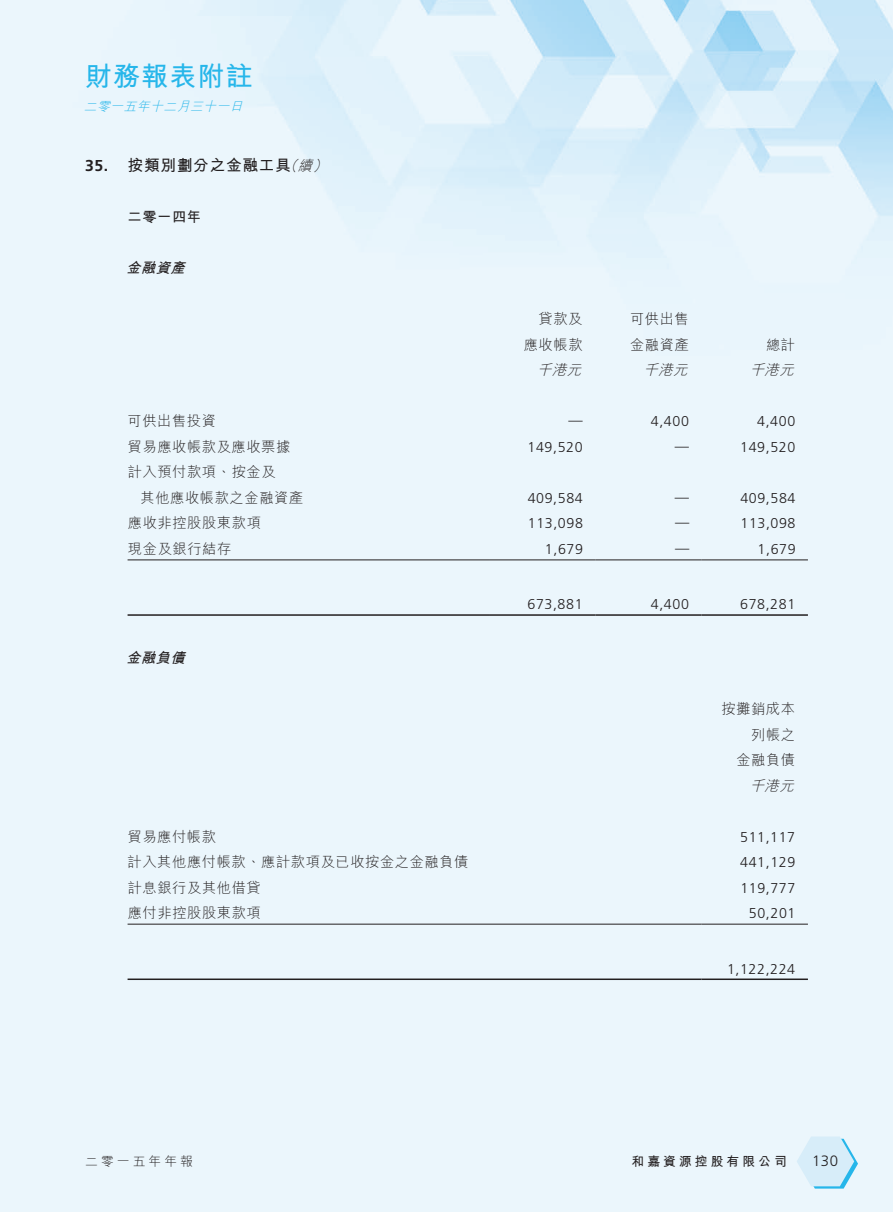
<style>
.page{position:relative;width:893px;height:1212px;background:#fff}
.page>*{position:absolute;margin:0;border:0;box-sizing:border-box;transform-origin:0 0}
.t1{font:700 27px "M Hei HK";letter-spacing:.04em;color:#26b6ea}
.t2{font:700 15.75px "M Hei HK";letter-spacing:.04em;color:#231f20}
.t3{font:700 15.75px "Frutiger";color:#231f20}
.t4{font:300 15px "Frutiger";color:#231f20}
.t5{font:300 14.25px/25.5px "M Hei HK";letter-spacing:.04em;color:#231f20;text-align:right}
.t6{font:300 14.25px "Frutiger";letter-spacing:.04em;color:#231f20}
.t7{font:italic 300 14.25px "M Hei HK";color:#231f20}
.t8{font:italic 700 14.25px "M Hei HK";color:#231f20}
.t9{font:700 14.25px "M Hei HK";letter-spacing:.04em;color:#231f20}
.t10{font:italic 300 12.75px "M Hei HK";color:#26b6ea}
.t11{font:700 12.75px "M Hei HK";letter-spacing:.24em;color:#231f20}
.t12{font:300 12.75px "M Hei HK";letter-spacing:.24em;color:#231f20}
.s1{font-weight:300;font-style:italic;font-size:14.25px}
</style>
<div class="page">
<svg style="left:797px;top:1136px;width:61px;height:52px;background:#cfebf8"></svg>
<hr style="left:128px;top:559px;width:361px;height:1px;background:#231f20">
<hr style="left:489px;top:559px;width:106px;height:1px;background:#231f20">
<hr style="left:595px;top:559px;width:107px;height:1px;background:#231f20">
<hr style="left:702px;top:559px;width:106px;height:1px;background:#231f20">
<hr style="left:128px;top:614px;width:361px;height:2px;background:#231f20">
<hr style="left:489px;top:614px;width:106px;height:2px;background:#231f20">
<hr style="left:595px;top:614px;width:107px;height:2px;background:#231f20">
<hr style="left:702px;top:614px;width:106px;height:2px;background:#231f20">
<hr style="left:128px;top:924px;width:574px;height:1px;background:#231f20">
<hr style="left:702px;top:924px;width:106px;height:1px;background:#231f20">
<hr style="left:128px;top:978px;width:574px;height:2px;background:#231f20">
<hr style="left:702px;top:978px;width:106px;height:2px;background:#231f20">
<h1 class="t1" style="left:85px;top:56px;width:169px">財務報表附註</h1>
<p class="t10" style="left:84px;top:98px;width:165px">二零一五年十二月三十一日</p>
<p class="t3" style="left:85px;top:157px;width:25px">35.</p>
<p class="t2" style="left:128px;top:154px;width:191px">按類別劃分之金融工具<span class="s1">續</span></p>
<p class="t7" style="left:283px;top:156px;width:21px">（</p>
<p class="t7" style="left:313px;top:156px;width:21px">(</p>
<p class="t9" style="left:128px;top:207px;width:75px">二零一四年</p>
<p class="t8" style="left:126px;top:258px;width:65px">金融資產</p>
<p class="t5" style="left:128px;top:408px;width:90px">可供出售投資</p>
<p class="t5" style="left:128px;top:433px;width:164px;text-align:left">貿易應收帳款及應收票據計入預付款項、按金及</p>
<p class="t5" style="left:141px;top:484px;width:164px">其他應收帳款之金融資產</p>
<p class="t5" style="left:128px;top:510px;width:135px">應收非控股股東款項</p>
<p class="t5" style="left:128px;top:535px;width:105px">現金及銀行結存</p>
<p class="t8" style="left:126px;top:647px;width:65px">金融負債</p>
<p class="t5" style="left:128px;top:823px;width:90px">貿易應付帳款</p>
<p class="t5" style="left:128px;top:849px;width:342px">計入其他應付帳款、應計款項及已收按金之金融負債</p>
<p class="t5" style="left:128px;top:874px;width:135px">計息銀行及其他借貸</p>
<p class="t5" style="left:128px;top:900px;width:135px">應付非控股股東款項</p>
<p class="t5" style="left:524px;top:306px;width:60px">貸款及應收帳款</p>
<p class="t5" style="left:630px;top:306px;width:60px">可供出售</p>
<p class="t5" style="left:630px;top:331px;width:60px">金融資產</p>
<p class="t5" style="left:766px;top:331px;width:31px">總計</p>
<p class="t7" style="left:537px;top:360px;width:51px">千港元</p>
<p class="t7" style="left:643px;top:360px;width:51px">千港元</p>
<p class="t7" style="left:750px;top:360px;width:51px">千港元</p>
<p class="t6" style="left:568px;top:412px;width:16px">—</p>
<p class="t6" style="left:651px;top:413px;width:40px">4,400</p>
<p class="t6" style="left:757px;top:413px;width:40px">4,400</p>
<p class="t6" style="left:528px;top:439px;width:57px">149,520</p>
<p class="t6" style="left:675px;top:437px;width:16px">—</p>
<p class="t6" style="left:740px;top:439px;width:57px">149,520</p>
<p class="t6" style="left:528px;top:490px;width:57px">409,584</p>
<p class="t6" style="left:675px;top:488px;width:16px">—</p>
<p class="t6" style="left:740px;top:490px;width:57px">409,584</p>
<p class="t6" style="left:528px;top:515px;width:57px">113,098</p>
<p class="t6" style="left:675px;top:514px;width:16px">—</p>
<p class="t6" style="left:740px;top:515px;width:57px">113,098</p>
<p class="t6" style="left:545px;top:541px;width:40px">1,679</p>
<p class="t6" style="left:675px;top:539px;width:16px">—</p>
<p class="t6" style="left:758px;top:541px;width:40px">1,679</p>
<p class="t6" style="left:527px;top:596px;width:57px">673,881</p>
<p class="t6" style="left:651px;top:596px;width:40px">4,400</p>
<p class="t6" style="left:740px;top:596px;width:57px">678,281</p>
<p class="t5" style="left:721px;top:696px;width:75px">按攤銷成本列帳之<br>金融負債</p>
<p class="t7" style="left:750px;top:775px;width:51px">千港元</p>
<p class="t6" style="left:740px;top:829px;width:57px">511,117</p>
<p class="t6" style="left:740px;top:854px;width:57px">441,129</p>
<p class="t6" style="left:740px;top:880px;width:57px">119,777</p>
<p class="t6" style="left:749px;top:905px;width:48px">50,201</p>
<p class="t6" style="left:727px;top:961px;width:70px">1,122,224</p>
<p class="t12" style="left:85px;top:1152px;width:109px">二零一五年年報</p>
<p class="t11" style="left:632px;top:1152px;width:157px">和嘉資源控股有限公司</p>
<p class="t4" style="left:812px;top:1152px;width:28px">130</p>
</div>
